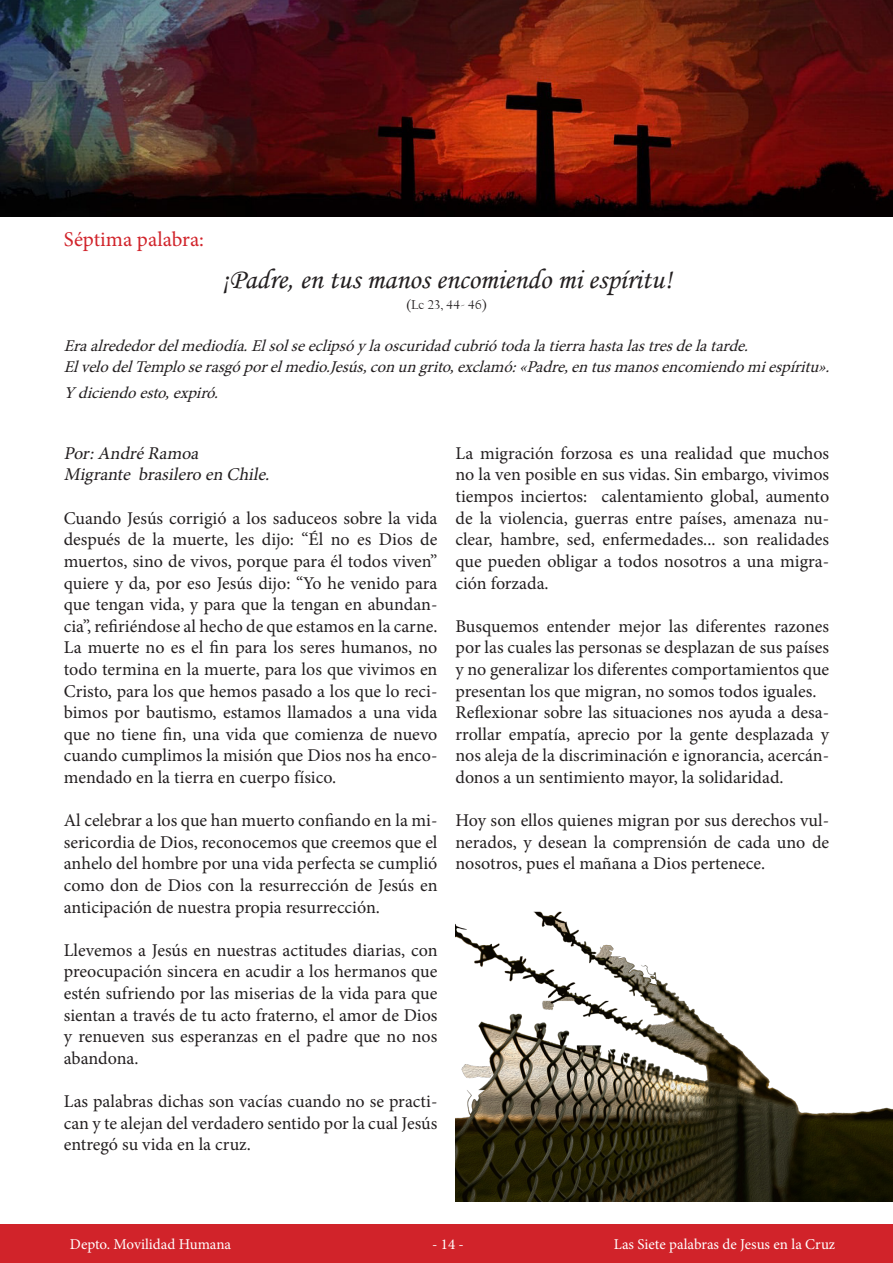
<style>
.page{position:relative;width:893px;height:1263px;background:#fff}
.page>*{position:absolute;margin:0;border:0;box-sizing:border-box;transform-origin:0 0}
.t1{font:28.5px "Monotype Corsiva";color:#231f20}
.t2{font:21px "Minion Pro";color:#d1232a}
.t3{font:18px/21.6px "Minion Pro";letter-spacing:-.005em;color:#231f20;text-align:justify}
.t4{font:italic 18px "Minion Pro";color:#231f20}
.t5{font:italic 16.5px/25.2px "Minion Pro";color:#231f20}
.t6{font:15px "Minion Pro";letter-spacing:-.005em;color:#fff}
.t7{font:13.5px "Californian FB";color:#231f20}
</style>
<div class="page">
<img style="left:0;top:0;width:893px;height:217px">
<div style="left:0;top:1224px;width:893px;height:39px;background:#d1232a"></div>
<img style="left:455px;top:911px;width:438px;height:290px">
<p class="t2" style="left:64px;top:226px;width:142px">Séptima palabra:</p>
<p class="t1" style="left:221px;top:262px;width:452px">¡Padre, en tus manos encomiendo mi espíritu!</p>
<p class="t7" style="left:406px;top:297px;width:82px">(Lc 23, 44- 46)</p>
<p class="t5" style="left:64px;top:334px;width:691px">Eraalrededordelmediodía.Elsolseeclipsóylaoscuridadcubriótodalatierrahastalastresdelatarde.</p>
<p class="t5" style="left:64px;top:355px;width:773px">ElvelodelTemploserasgóporelmedio.Jesús,conungrito,exclamó:«Padre,entusmanosencomiendomiespíritu».<br>Ydiciendoesto,expiró.</p>
<p class="t4" style="left:64px;top:441px;width:141px">Por:AndréRamoa</p>
<p class="t4" style="left:64px;top:463px;width:211px">Migrante brasilero en Chile.</p>
<p class="t3" style="left:64px;top:507px;width:375px">Cuando Jesús corrigió a los saduceos sobre la vida después de la muerte, les dijo: “Él no es Dios de muertos, sino de vivos, porque para él todos viven” quiere y da, por eso Jesús dijo: “Yo he venido para que tengan vida, y para que la tengan en abundan&shy;cia”, refiriéndose al hecho de que estamos en la carne.</p>
<p class="t3" style="left:64px;top:637px;width:375px">La muerte no es el fin para los seres humanos, no todo termina en la muerte, para los que vivimos en Cristo, para los que hemos pasado a los que lo reci&shy;bimos por bautismo, estamos llamados a una vida que no tiene fin, una vida que comienza de nuevo cuando cumplimos la misión que Dios nos ha enco&shy;mendado en la tierra en cuerpo físico.</p>
<p class="t3" style="left:64px;top:810px;width:375px">Al celebrar a los que han muerto confiando en la mi&shy;sericordia de Dios, reconocemos que creemos que el anhelo del hombre por una vida perfecta se cumplió como don de Dios con la resurrección de Jesús en anticipación de nuestra propia resurrección.</p>
<p class="t3" style="left:64px;top:939px;width:375px">Llevemos a Jesús en nuestras actitudes diarias, con preocupación sincera en acudir a los hermanos que estén sufriendo por las miserias de la vida para que sientan a través de tu acto fraterno, el amor de Dios y renueven sus esperanzas en el padre que no nos abandona.</p>
<p class="t3" style="left:64px;top:1090px;width:375px">Las palabras dichas son vacías cuando no se practi&shy;can y te alejan del verdadero sentido por la cual Jesús entregó su vida en la cruz.</p>
<p class="t3" style="left:455px;top:442px;width:375px">La migración forzosa es una realidad que muchos no la ven posible en sus vidas. Sin embargo, vivimos tiempos inciertos: calentamiento global, aumento de la violencia, guerras entre países, amenaza nu&shy;clear, hambre, sed, enfermedades... son realidades que pueden obligar a todos nosotros a una migra&shy;ción forzada.</p>
<p class="t3" style="left:455px;top:615px;width:375px">Busquemos entender mejor las diferentes razones por las cuales las personas se desplazan de sus países y no generalizar los diferentes comportamientos que presentan los que migran, no somos todos iguales.</p>
<p class="t3" style="left:455px;top:702px;width:375px">Reflexionar sobre las situaciones nos ayuda a desa&shy;rrollar empatía, aprecio por la gente desplazada y nos aleja de la discriminación e ignorancia, acercán&shy;donos a un sentimiento mayor, la solidaridad.</p>
<p class="t3" style="left:455px;top:810px;width:375px">Hoy son ellos quienes migran por sus derechos vul&shy;nerados, y desean la comprensión de cada uno de nosotros, pues el mañana a Dios pertenece.</p>
<p class="t6" style="left:70px;top:1234px;width:163px">Depto. Movilidad Humana</p>
<p class="t6" style="left:432px;top:1234px;width:33px">- 14 -</p>
<p class="t6" style="left:614px;top:1234px;width:223px">Las Siete palabras de Jesus en la Cruz</p>
</div>
